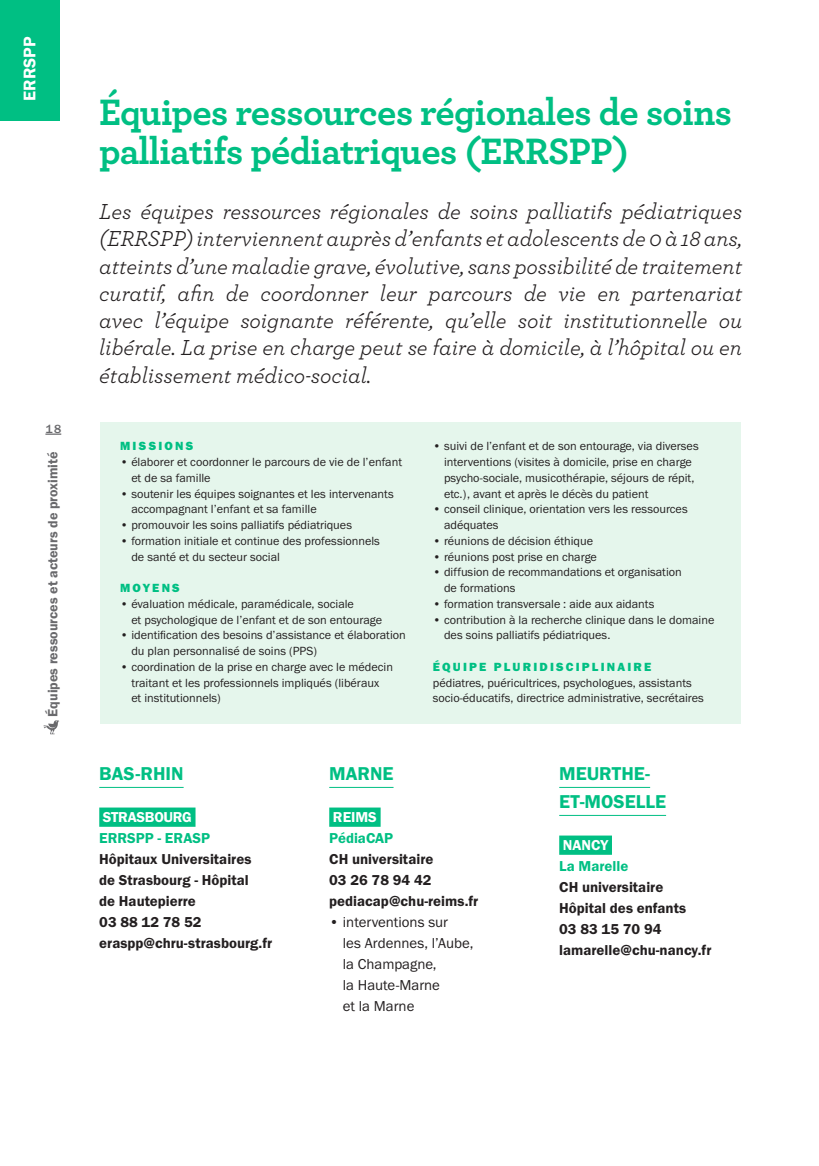
<style>
.page{position:relative;width:819px;height:1166px;background:#fff}
.page>*{position:absolute;margin:0;border:0;box-sizing:border-box;transform-origin:0 0}
.t1{font:700 38.5px/38.5px "Archer";letter-spacing:-.02em;color:#00bf83}
.t2{font:italic 22.75px/27.3px "Archer";color:#231f20;text-align:justify}
.t3{font:19.25px/28px "Franklin Gothic URW Dem";color:#00bf83}
.t4{font:17.5px "Franklin Gothic URW Dem";color:#fff}
.t5{font:14.88px/21px "Franklin Gothic URW Dem";color:#231f20}
.t6{font:14.88px/21px "Franklin Gothic URW Boo";color:#231f20}
.t7{font:14.88px "Franklin Gothic URW Dem";color:#00bf83}
.t8{font:14.88px "Franklin Gothic URW Dem";letter-spacing:-.01em;color:#fff}
.t9{font:14px "Franklin Gothic URW Dem";color:#69696c}
.t10{font:12.25px/15.8px "Franklin Gothic URW Boo";color:#231f20}
.t11{font:12.25px "Franklin Gothic URW Hea";letter-spacing:.18em;color:#00bf83}
.t12{font:500 12.25px "Franklin Gothic URW";color:#69696c}
</style>
<div class="page">
<svg style="left:45px;top:433px;width:16px;height:2px"></svg>
<svg style="left:43px;top:720px;width:16px;height:14px"></svg>
<hr style="left:99px;top:787px;width:85px;height:1px;background:#00bf83">
<div style="left:99px;top:807px;width:96px;height:20px;background:#00bf83"></div>
<hr style="left:329px;top:787px;width:64px;height:1px;background:#00bf83">
<div style="left:329px;top:807px;width:51px;height:20px;background:#00bf83"></div>
<hr style="left:559px;top:787px;width:91px;height:1px;background:#00bf83">
<hr style="left:559px;top:815px;width:107px;height:1px;background:#00bf83">
<div style="left:559px;top:835px;width:53px;height:20px;background:#00bf83"></div>
<div style="left:100px;top:422px;width:640px;height:302px;background:#e5f6ec"></div>
<div style="left:0;top:0;width:60px;height:121px;background:#00bf83"></div>
<p class="t4" style="left:19px;top:101px;width:66px;rotate:-90deg">ERRSPP</p>
<p class="t12" style="left:45px;top:421px;width:17px">18</p>
<p class="t9" style="left:44px;top:716px;width:267px;rotate:-90deg">Équipes ressources et acteurs de proximité</p>
<p class="t1" style="left:99px;top:90px;width:634px">Équipes ressources régionales de soins palliatifs pédiatriques (ERRSPP)</p>
<p class="t2" style="left:99px;top:196px;width:644px">Les équipes ressources régionales de soins palliatifs pédiatriques (ERRSPP) interviennent auprès d’enfants et adolescents de 0 à 18 ans, atteints d’une maladie grave, évolutive, sans possibilité de traitement curatif, afin de coordonner leur parcours de vie en partenariat avec l’équipe soignante référente, qu’elle soit institutionnelle ou libérale. La prise en charge peut se faire à domicile, à l’hôpital ou en établissement médico-social.</p>
<p class="t11" style="left:120px;top:438px;width:75px">MISSIONS</p>
<p class="t10" style="left:131px;top:454px;width:272px;text-indent:-11px">• élaborer et coordonner le parcours de vie de l’enfant et de sa famille</p>
<p class="t10" style="left:131px;top:485px;width:264px;text-indent:-11px">• soutenir les équipes soignantes et les intervenants accompagnant l’enfant et sa famille</p>
<p class="t10" style="left:120px;top:517px;width:233px">• promouvoir les soins palliatifs pédiatriques</p>
<p class="t10" style="left:131px;top:532px;width:250px;text-indent:-11px">• formation initiale et continue des professionnels de santé et du secteur social</p>
<p class="t11" style="left:120px;top:580px;width:61px">MOYENS</p>
<p class="t10" style="left:131px;top:595px;width:252px;text-indent:-11px">• évaluation médicale, paramédicale, sociale<br>et psychologique de l’enfant et de son entourage</p>
<p class="t10" style="left:131px;top:627px;width:276px;text-indent:-11px">• identification des besoins d’assistance et élaboration du plan personnalisé de soins (PPS)</p>
<p class="t10" style="left:131px;top:658px;width:263px;text-indent:-11px">• coordination de la prise en charge avec le médecin traitant et les professionnels impliqués (libéraux<br>et institutionnels)</p>
<p class="t10" style="left:444px;top:438px;width:256px;text-indent:-11px">• suivi de l’enfant et de son entourage, via diverses interventions (visites à domicile, prise en charge psycho-sociale, musicothérapie, séjours de répit, etc.), avant et après le décès du patient</p>
<p class="t10" style="left:444px;top:501px;width:245px;text-indent:-11px">• conseil clinique, orientation vers les ressources adéquates</p>
<p class="t10" style="left:433px;top:532px;width:162px">• réunions de décision éthique</p>
<p class="t10" style="left:433px;top:548px;width:166px">• réunions post prise en charge</p>
<p class="t10" style="left:444px;top:564px;width:239px;text-indent:-11px">• diffusion de recommandations et organisation de formations</p>
<p class="t10" style="left:433px;top:595px;width:223px">• formation transversale : aide aux aidants</p>
<p class="t10" style="left:444px;top:611px;width:272px;text-indent:-11px">• contribution à la recherche clinique dans le domaine des soins palliatifs pédiatriques.</p>
<p class="t11" style="left:433px;top:659px;width:220px">ÉQUIPE PLURIDISCIPLINAIRE</p>
<p class="t10" style="left:433px;top:674px;width:272px">pédiatres, puéricultrices, psychologues, assistants socio-éducatifs, directrice administrative, secrétaires</p>
<p class="t3" style="left:99px;top:760px;width:86px">BAS-RHIN</p>
<p class="t8" style="left:103px;top:808px;width:91px">STRASBOURG</p>
<p class="t7" style="left:99px;top:829px;width:112px">ERRSPP - ERASP</p>
<p class="t5" style="left:99px;top:849px;width:154px">Hôpitaux Universitaires de Strasbourg - Hôpital de Hautepierre</p>
<p class="t5" style="left:99px;top:912px;width:175px">03 88 12 78 52 eraspp@chru-strasbourg.fr</p>
<p class="t3" style="left:329px;top:760px;width:66px">MARNE</p>
<p class="t8" style="left:333px;top:808px;width:45px">REIMS</p>
<p class="t7" style="left:329px;top:829px;width:65px">PédiaCAP</p>
<p class="t5" style="left:329px;top:849px;width:106px">CH universitaire</p>
<p class="t5" style="left:329px;top:870px;width:151px">03 26 78 94 42 pediacap@chu-reims.fr</p>
<p class="t6" style="left:343px;top:912px;width:132px;text-indent:-14px">• interventions sur<br>les Ardennes, l’Aube, la Champagne,<br>la Haute-Marne<br>et la Marne</p>
<p class="t3" style="left:559px;top:760px;width:108px">MEURTHE-<br>ET-MOSELLE</p>
<p class="t8" style="left:563px;top:836px;width:47px">NANCY</p>
<p class="t7" style="left:559px;top:857px;width:71px">La Marelle</p>
<p class="t5" style="left:559px;top:877px;width:106px">CH universitaire</p>
<p class="t5" style="left:559px;top:898px;width:129px">Hôpital des enfants</p>
<p class="t5" style="left:559px;top:919px;width:154px">03 83 15 70 94 lamarelle@chu-nancy.fr</p>
</div>
